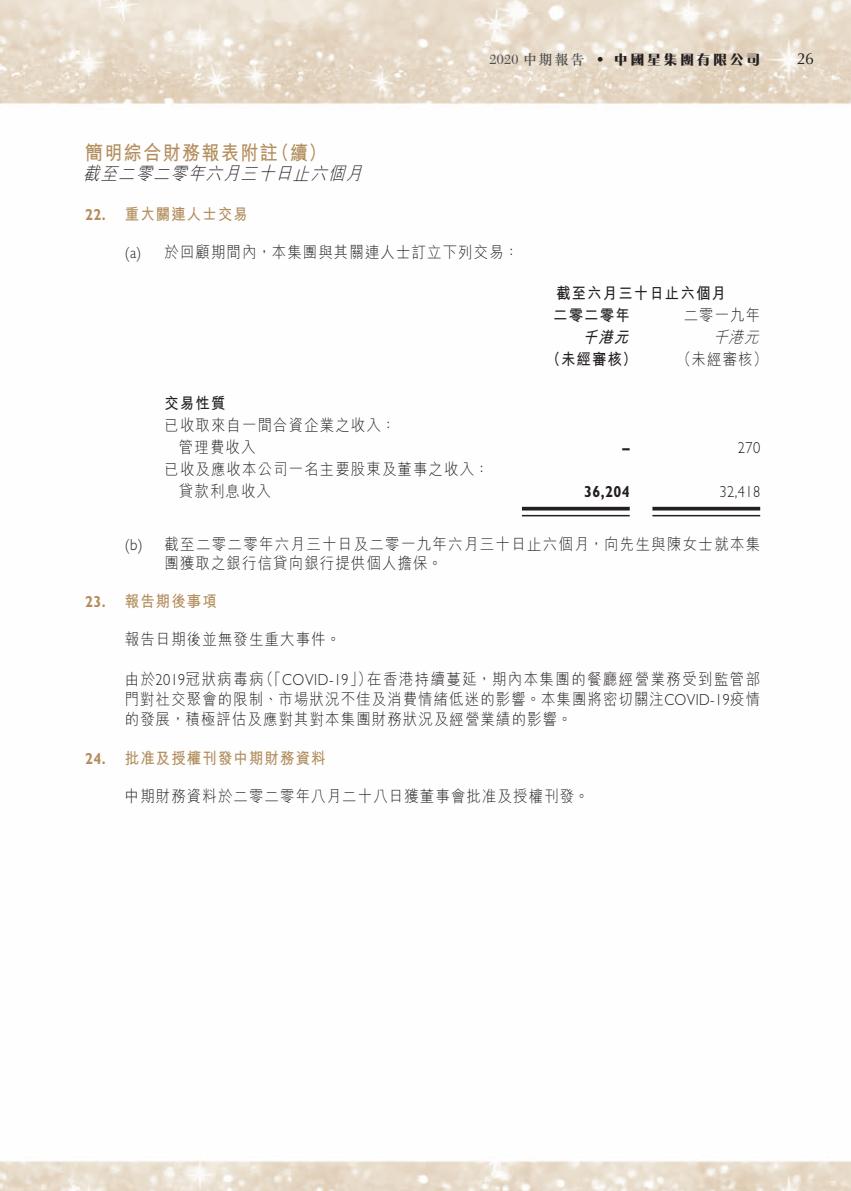
<style>
.page{position:relative;width:851px;height:1191px;background:#fff}
.page>*{position:absolute;margin:0;border:0;box-sizing:border-box;transform-origin:0 0}
._01_H1{font:700 20px "M Hei HK";letter-spacing:.08em;color:#b28e5d;scale:.9 1}
._00_txt{font:italic 300 18px "M Hei HK";color:#231f20;scale:.9 1}
._06_Notes{font:300 16px/20px "M Hei HK";letter-spacing:.08em;color:#231f20;scale:.9 1}
._51_N_Table_txt{font:300 16px "M Hei HK";letter-spacing:.08em;color:#231f20;scale:.9 1}
._07_NH1{font:700 16px "M Hei HK";letter-spacing:.08em;color:#b28e5d;scale:.9 1}
._51_N_Table_txt-2{font:700 16px "M Hei HK";letter-spacing:.08em;color:#231f20;scale:.9 1}
._06_Notes-2{font:300 16px "M Hei HK";letter-spacing:.1em;color:#231f20;scale:.9 1}
._06_Notes-3{font:300 16px "Gill Sans Std";letter-spacing:.04em;color:#231f20;scale:.9 1}
._07_NH1-2{font:700 16px "Gill Sans Std";color:#b28e5d;scale:.9 1}
._51_N_Table_txt-3{font:300 16px "Gill Sans Std";letter-spacing:.03em;color:#231f20;scale:.9 1}
._51_N_Table_txt-4{font:700 16px "Gill Sans Std";color:#231f20;scale:.9 1}
._51_N_Table_txt-5{font:italic 300 16px "M Hei HK";color:#231f20;scale:.9 1}
._51_N_Table_txt-6{font:italic 700 16px "M Hei HK";color:#231f20;scale:.9 1}
.t1{font:16px "Optima LT Std";color:#231f20}
.t2{font:800 14px "M Razor HK";letter-spacing:.18em;color:#231f20}
.t3{font:14px "New Caledonia LT Std";color:#4b4c4d}
.t4{font:500 14px "Optima LT Std";color:#231f20}
.s1{font-family:"M Sung HK";font-weight:500}
.s2{font-family:"Gill Sans Std"}
.s3{font-family:"M Hei HK"}
</style>
<div class="page">
<img style="left:1px;top:0;width:849px;height:1191px">
<hr style="left:522px;top:507px;width:107px;height:3px;background:#231f20">
<hr style="left:522px;top:515px;width:107px;height:1px;background:#231f20">
<hr style="left:652px;top:507px;width:108px;height:3px;background:#231f20">
<hr style="left:652px;top:515px;width:108px;height:1px;background:#231f20">
<p class="t3" style="left:489px;top:52px;width:96px">2020 <span class="s1">中期報告</span></p>
<p class="t4" style="left:596px;top:52px;width:8px">•</p>
<p class="t2" style="left:614px;top:50px;width:148px">中國星集團有限公司</p>
<p class="_01_H1" style="left:85px;top:138px;width:216px">簡明綜合財務報表附註</p>
<p class="_00_txt" style="left:83px;top:161px;width:318px">截至二零二零年六月三十日止六個月</p>
<p class="_07_NH1" style="left:125px;top:203px;width:138px">重大關連人士交易</p>
<p class="_01_H1" style="left:271px;top:138px;width:63px">（續(</p>
<p class="_07_NH1-2" style="left:85px;top:205px;width:24px">22.</p>
<p class="_06_Notes-3" style="left:125px;top:244px;width:20px">a( )</p>
<p class="_06_Notes" style="left:164px;top:242px;width:395px">於回顧期間內，本集團與其關連人士訂立下列交易：</p>
<p class="_51_N_Table_txt-2" style="left:556px;top:282px;width:190px">截至六月三十日止六個月</p>
<p class="_51_N_Table_txt" style="left:683px;top:304px;width:86px">二零一九年</p>
<p class="_51_N_Table_txt-2" style="left:553px;top:304px;width:86px">二零二零年</p>
<p class="_07_NH1-2" style="left:85px;top:592px;width:24px">23.</p>
<p class="_07_NH1-2" style="left:85px;top:749px;width:24px">24.</p>
<p class="_51_N_Table_txt-2" style="left:164px;top:392px;width:69px">交易性質</p>
<p class="_51_N_Table_txt" style="left:164px;top:414px;width:258px">已收取來自一間合資企業之收入：</p>
<p class="_51_N_Table_txt" style="left:179px;top:436px;width:86px">管理費收入</p>
<p class="_51_N_Table_txt" style="left:164px;top:458px;width:362px">已收及應收本公司一名主要股東及董事之收入：</p>
<p class="_51_N_Table_txt-6" style="left:582px;top:326px;width:58px">千港元</p>
<p class="_51_N_Table_txt-2" style="left:546px;top:348px;width:102px">（未經審核）</p>
<p class="_51_N_Table_txt-4" style="left:622px;top:438px;width:9px">–</p>
<p class="_51_N_Table_txt-5" style="left:713px;top:326px;width:58px">千港元</p>
<p class="_51_N_Table_txt" style="left:676px;top:348px;width:102px">（未經審核(</p>
<p class="_51_N_Table_txt-3" style="left:737px;top:439px;width:26px">270</p>
<p class="_51_N_Table_txt" style="left:179px;top:480px;width:104px">貸款利息收入</p>
<p class="_06_Notes" style="left:164px;top:533px;width:663px">截至二零二零年六月三十日及二零一九年六月三十日止六個月，向先生與陳女士就本集</p>
<p class="_51_N_Table_txt-4" style="left:584px;top:482px;width:52px">36,204</p>
<p class="_51_N_Table_txt-3" style="left:719px;top:483px;width:47px">32,418</p>
<p class="_06_Notes-3" style="left:125px;top:536px;width:21px">b( )</p>
<p class="_06_Notes" style="left:164px;top:552px;width:310px">團獲取之銀行信貸向銀行提供個人擔保。</p>
<p class="_07_NH1" style="left:125px;top:589px;width:104px">報告期後事項</p>
<p class="_06_Notes" style="left:125px;top:628px;width:241px">報告日期後並無發生重大事件。</p>
<p class="_06_Notes-2" style="left:367px;top:668px;width:438px">在香港持續蔓延，期內本集團的餐廳經營業務受到監管部</p>
<p class="_06_Notes" style="left:125px;top:668px;width:707px">由於<span class="s2">2019</span>冠狀病毒病<br>門對社交聚會的限制、市場狀況不佳及消費情緒低迷的影響。本集團將密切關注<span class="s2">COVID-19</span>疫情的發展，積極評估及應對其對本集團財務狀況及經營業績的影響。</p>
<p class="_07_NH1" style="left:125px;top:746px;width:224px">批准及授權刊發中期財務資料</p>
<p class="_06_Notes-3" style="left:259px;top:671px;width:126px"><span class="s3">（「</span>COVID-19<span class="s3">」）</span></p>
<p class="_06_Notes" style="left:125px;top:785px;width:517px">中期財務資料於二零二零年八月二十八日獲董事會批准及授權刊發。</p>
<p class="t1" style="left:797px;top:50px;width:18px">26</p>
</div>
